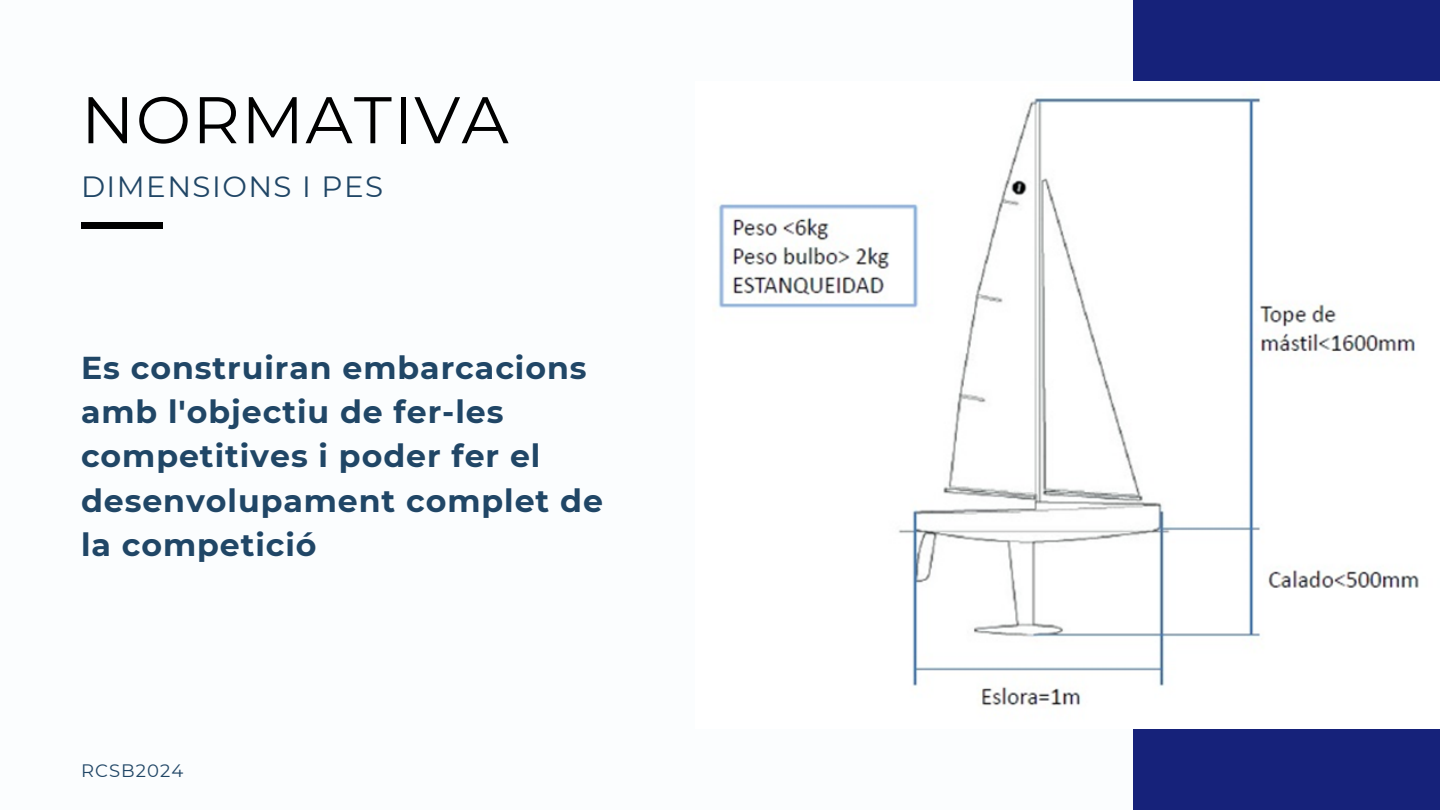
<style>
.page{position:relative;width:1440px;height:810px;background:#fbfdfe}
.page>*{position:absolute;margin:0;border:0;box-sizing:border-box;transform-origin:0 0}
.t1{font:65.8px "Montserrat";letter-spacing:.02em;color:#000}
.t2{font:700 31.6px/44.2px "Montserrat";letter-spacing:.03em;color:#204666}
.t3{font:29.3px "Montserrat";letter-spacing:.05em;color:#204666}
.t4{font:18px "Montserrat";letter-spacing:.06em;color:#204666}
</style>
<div class="page">
<div style="left:81px;top:222px;width:82px;height:7px;background:#000"></div>
<div style="left:1133px;top:0;width:307px;height:810px;background:#16227a"></div>
<img style="left:718px;top:81px;width:722px;height:648px">
<p class="t1" style="left:81px;top:80px;width:429px">NORMATIVA</p>
<p class="t3" style="left:81px;top:169px;width:304px">DIMENSIONS I PES</p>
<p class="t2" style="left:81px;top:345px;width:523px">Es construiran embarcacions amb l'objectiu de fer-les competitives i poder fer el desenvolupament complet de la competició</p>
<p class="t4" style="left:81px;top:759px;width:104px">RCSB2024</p>
</div>
